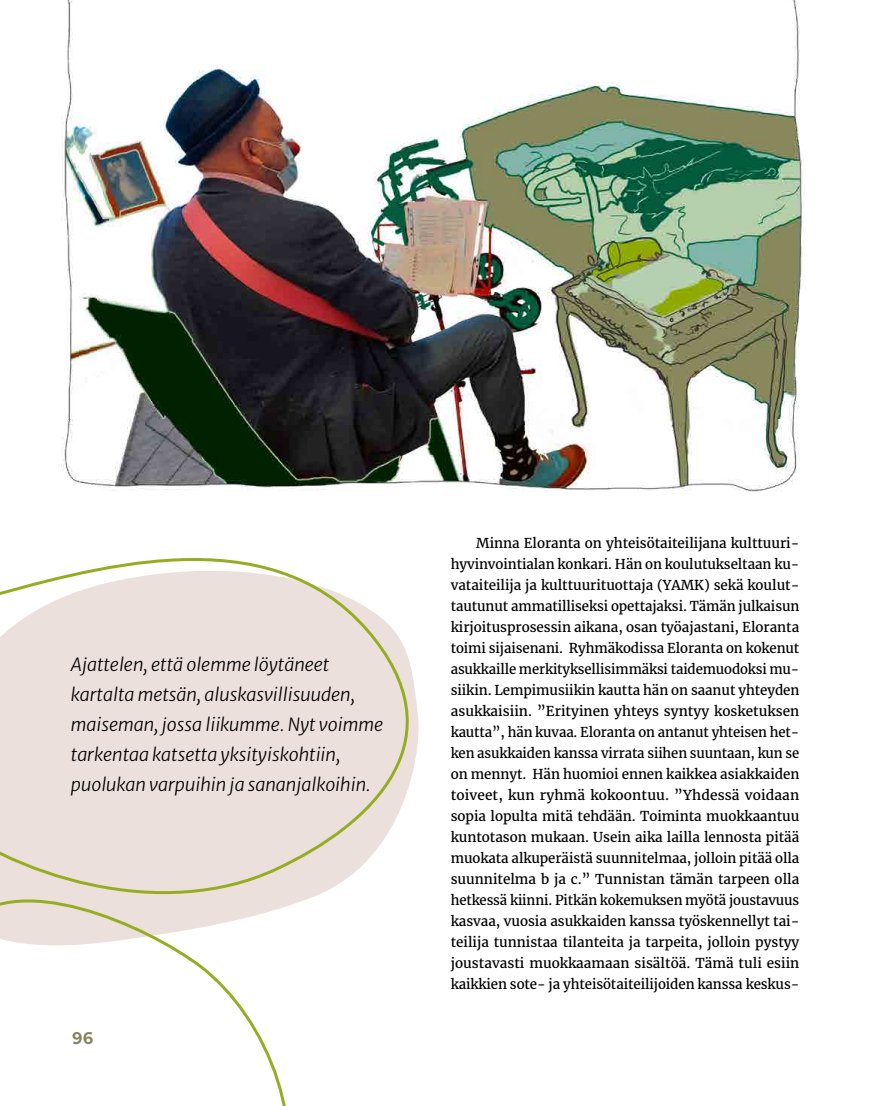
<style>
.page{position:relative;width:893px;height:1106px;background:#fff}
.page>*{position:absolute;margin:0;border:0;box-sizing:border-box;transform-origin:0 0}
.runo_lause_p{font:italic 300 18px/30px "Merriweather Sans";color:#000}
.t1{font:700 18px "Bilo";color:#85865f}
.leipis_p{font:13.5px/21px "Merriweather";letter-spacing:-.005em;color:#000;text-align:justify}
</style>
<div class="page">
<img style="left:61px;top:0;width:744px;height:492px">
<svg style="left:0;top:558px;width:419px;height:339px;background:#ede3de"></svg>
<svg style="left:0;top:863px;width:314px;height:243px"></svg>
<p class="runo_lause_p" style="left:71px;top:647px;width:314px">Ajattelen, että olemme löytäneet kartalta metsän, aluskasvillisuuden, maiseman, jossa liikumme. Nyt voimme tarkentaa katsetta yksityiskohtiin, puolukan varpuihin ja sananjalkoihin.</p>
<h1 class="t1" style="left:72px;top:1026px;width:23px">96</h1>
<p class="leipis_p" style="left:451px;top:532px;width:350px;text-indent:26px">Minna Eloranta on yhteisötaiteilijana kulttuuri&shy;hyvinvointialan konkari. Hän on koulutukseltaan ku&shy;vataiteilija ja kulttuurituottaja (YAMK) sekä koulut&shy;tautunut ammatilliseksi opettajaksi. Tämän julkaisun kirjoitusprosessin aikana, osan työajastani, Eloranta toimi sijaisenani. Ryhmäkodissa Eloranta on kokenut asukkaille merkityksellisimmäksi taidemuodoksi mu&shy;siikin. Lempimusiikin kautta hän on saanut yhteyden asukkaisiin. ”Erityinen yhteys syntyy kosketuksen kautta”, hän kuvaa. Eloranta on antanut yhteisen het&shy;ken asukkaiden kanssa virrata siihen suuntaan, kun se on mennyt. Hän huomioi ennen kaikkea asiakkaiden toiveet, kun ryhmä kokoontuu. ”Yhdessä voidaan sopia lopulta mitä tehdään. Toiminta muokkaantuu kuntotason mukaan. Usein aika lailla lennosta pitää muokata alkuperäistä suunnitelmaa, jolloin pitää olla suunnitelma b ja c.” Tunnistan tämän tarpeen olla hetkessä kiinni. Pitkän kokemuksen myötä joustavuus kasvaa, vuosia asukkaiden kanssa työskennellyt tai&shy;teilija tunnistaa tilanteita ja tarpeita, jolloin pystyy joustavasti muokkaamaan sisältöä. Tämä tuli esiin kaikkien sote- ja yhteisötaiteilijoiden kanssa keskus-</p>
</div>
